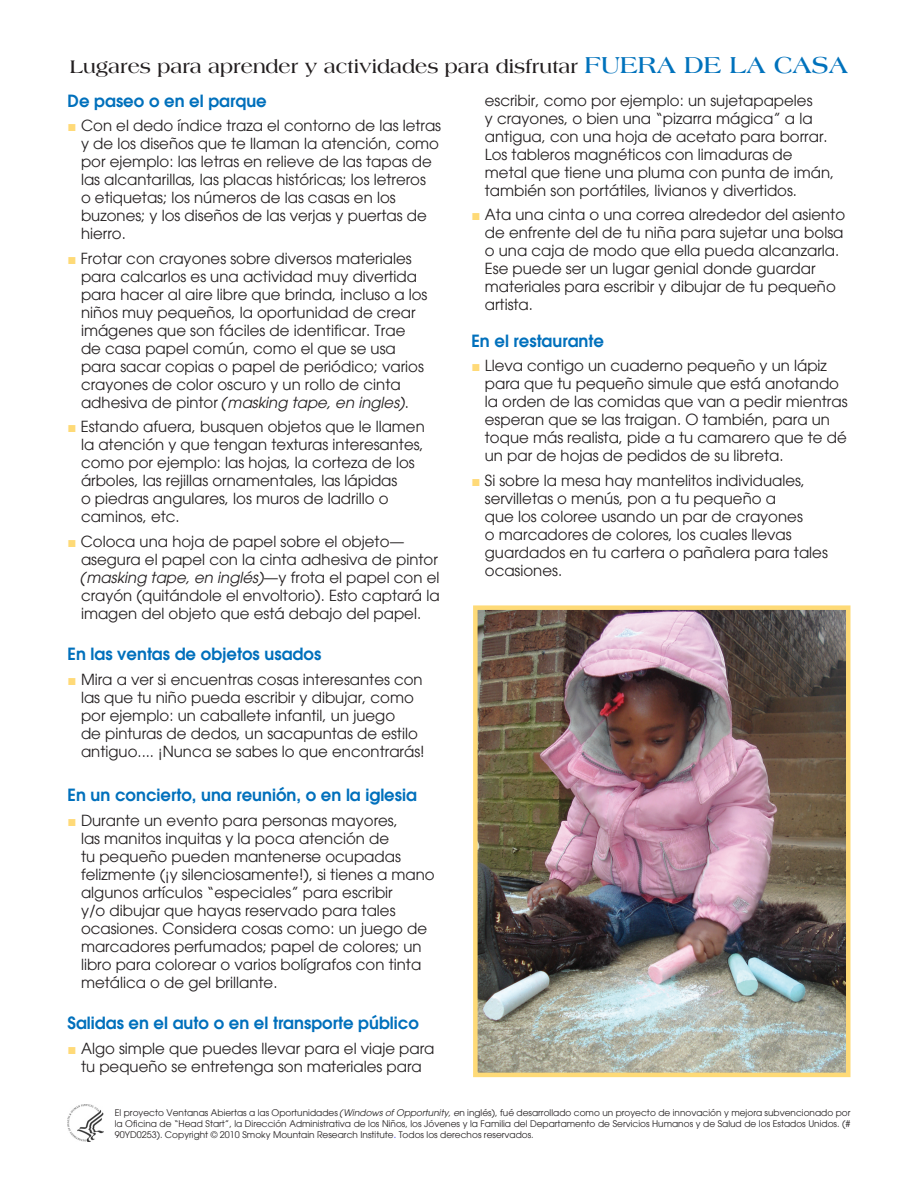
<style>
.page{position:relative;width:918px;height:1188px;background:#fff}
.page>*{position:absolute;margin:0;border:0;box-sizing:border-box;transform-origin:0 0}
.t1{font:700 19.5px "Americana";color:#231f20}
.t2{font:600 16.5px "Avant Garde";color:#0070bc}
.t3{font:15px/18px "Avant Garde";color:#231f20}
.t4{font:9px/10.8px "Avant Garde";color:#231f20;text-align:justify}
.s1{font-size:24.75px;color:#0072bc}
.s2{font-family:"Century Gothic";color:#ffda78}
.s3{font-family:"Century Gothic";color:#feda77}
.s4{font-style:italic}
.s5{color:#00f}
</style>
<div class="page">
<img style="left:68px;top:1105px;width:35px;height:36px">
<img style="left:478px;top:610px;width:367px;height:462px">
<div style="left:473px;top:605px;width:377px;height:472px;border:4px solid #feda77"></div>
<p class="t1" style="left:70px;top:55px;width:780px">Lugares para aprender y actividades para disfrutar <span class="s1">FUERA DE LA CASA</span></p>
<p class="t2" style="left:68px;top:90px;width:201px">De paseo o en el parque</p>
<p class="t3" style="left:81px;top:117px;width:362px;text-indent:-14px"><span class="s2">■</span> Con el dedo índice traza el contorno de las letras y de los diseños que te llaman la atención, como por ejemplo: las letras en relieve de las tapas de las alcantarillas, las placas históricas; los letreros<br>o etiquetas; los números de las casas en los buzones; y los diseños de las verjas y puertas de hierro.</p>
<p class="t3" style="left:81px;top:249px;width:348px;text-indent:-14px"><span class="s3">■</span> Frotar con crayones sobre diversos materiales para calcarlos es una actividad muy divertida para hacer al aire libre que brinda, incluso a los niños muy pequeños, la oportunidad de crear imágenes que son fáciles de identificar. Trae de casa papel común, como el que se usa para sacar copias o papel de periódico; varios crayones de color oscuro y un rollo de cinta adhesiva de pintor <span class="s4">(masking tape, en ingles)</span>.</p>
<p class="t3" style="left:81px;top:418px;width:345px;text-indent:-14px"><span class="s3">■</span> Estando afuera, busquen objetos que le llamen la atención y que tengan texturas interesantes, como por ejemplo: las hojas, la corteza de los árboles, las rejillas ornamentales, las lápidas<br>o piedras angulares, los muros de ladrillo o caminos, etc.</p>
<p class="t3" style="left:81px;top:532px;width:360px;text-indent:-14px"><span class="s3">■</span> Coloca una hoja de papel sobre el objeto— asegura el papel con la cinta adhesiva de pintor <span class="s4">(masking tape, en inglés)</span>—y frota el papel con el crayón (quitándole el envoltorio). Esto captará la imagen del objeto que está debajo del papel.</p>
<p class="t2" style="left:68px;top:643px;width:255px">En las ventas de objetos usados</p>
<p class="t3" style="left:81px;top:670px;width:345px;text-indent:-14px"><span class="s2">■</span> Mira a ver si encuentras cosas interesantes con las que tu niño pueda escribir y dibujar, como por ejemplo: un caballete infantil, un juego<br>de pinturas de dedos, un sacapuntas de estilo antiguo.... ¡Nunca se sabes lo que encontrarás!</p>
<p class="t2" style="left:68px;top:784px;width:351px">En un concierto, una reunión, o en la iglesia</p>
<p class="t3" style="left:81px;top:811px;width:355px;text-indent:-14px"><span class="s2">■</span> Durante un evento para personas mayores,<br>las manitos inquitas y la poca atención de<br>tu pequeño pueden mantenerse ocupadas felizmente (¡y silenciosamente!), si tienes a mano algunos artículos “especiales” para escribir<br>y/o dibujar que hayas reservado para tales ocasiones. Considera cosas como: un juego de marcadores perfumados; papel de colores; un libro para colorear o varios bolígrafos con tinta metálica o de gel brillante.</p>
<p class="t2" style="left:68px;top:1012px;width:353px">Salidas en el auto o en el transporte público</p>
<p class="t3" style="left:68px;top:1039px;width:369px;text-align:center"><span class="s2">■</span> Algo simple que puedes llevar para el viaje para tu pequeño se entretenga son materiales para</p>
<p class="t3" style="left:485px;top:91px;width:351px">escribir, como por ejemplo: un sujetapapeles<br>y crayones, o bien una “pizarra mágica” a la antigua, con una hoja de acetato para borrar.<br>Los tableros magnéticos con limaduras de metal que tiene una pluma con punta de imán, también son portátiles, livianos y divertidos.</p>
<p class="t3" style="left:485px;top:206px;width:362px;text-indent:-14px"><span class="s3">■</span> Ata una cinta o una correa alrededor del asiento de enfrente del de tu niña para sujetar una bolsa o una caja de modo que ella pueda alcanzarla.<br>Ese puede ser un lugar genial donde guardar materiales para escribir y dibujar de tu pequeño artista.</p>
<p class="t2" style="left:471px;top:330px;width:134px">En el restaurante</p>
<p class="t3" style="left:485px;top:357px;width:364px;text-indent:-14px"><span class="s2">■</span> Lleva contigo un cuaderno pequeño y un lápiz para que tu pequeño simule que está anotando la orden de las comidas que van a pedir mientras esperan que se las traigan. O también, para un toque más realista, pide a tu camarero que te dé un par de hojas de pedidos de su libreta.</p>
<p class="t3" style="left:485px;top:472px;width:345px;text-indent:-14px"><span class="s2">■</span> Si sobre la mesa hay mantelitos individuales, servilletas o menús, pon a tu pequeño a<br>que los coloree usando un par de crayones<br>o marcadores de colores, los cuales llevas guardados en tu cartera o pañalera para tales ocasiones.</p>
<p class="t4" style="left:115px;top:1107px;width:737px">El proyecto Ventanas Abiertas a las Oportunidades <span class="s4">(Windows of Opportunity, e</span>n inglés), fué desarrollado como un proyecto de innovación y mejora subvencionado por la Oficina de “Head Start”, la Dirección Administrativa de los Niños, los Jóvenes y la Familia del Departamento de Servicios Humanos y de Salud de los Estados Unidos. (# 90YD0253). Copyright © 2010 Smoky Mountain Research Institute<span class="s5">.</span> Todos los derechos reservados.</p>
</div>
